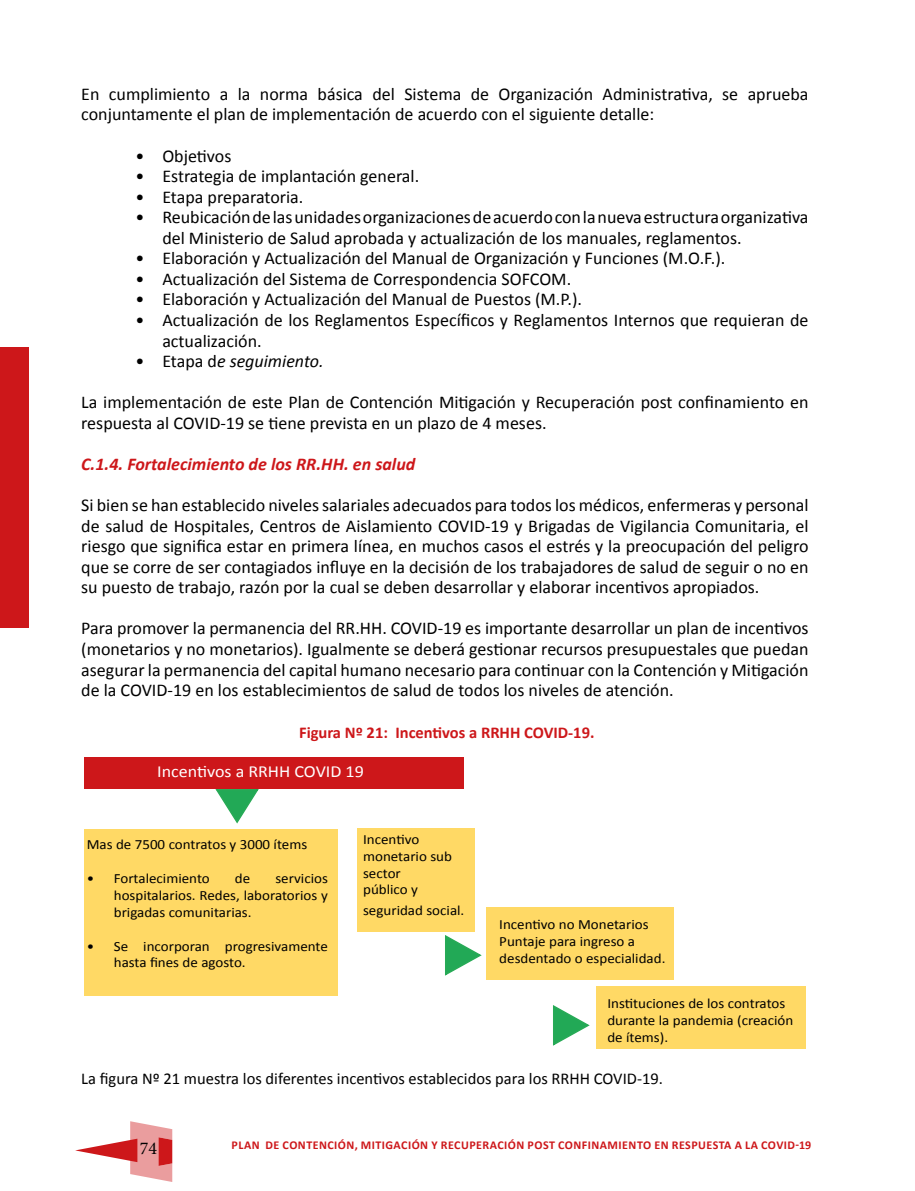
<style>
.page{position:relative;width:915px;height:1191px;background:#fff}
.page>*{position:absolute;margin:0;border:0;box-sizing:border-box;transform-origin:0 0}
.t1{font:18px/20.5px "Calibri";color:#000}
.t2{font:italic 700 18px "Calibri";color:#cd171a}
.t3{font:italic 18px "Calibri";color:#000}
.t4{font:18px "Minion Pro";color:#000}
.t5{font:16.95px "Calibri";color:#fff;scale:1.06 1}
.t6{font:16.5px "Calibri";color:#000}
.t7{font:700 16.5px "Calibri";color:#cd171a}
.t8{font:14.1px/17px "Calibri";color:#000;scale:1.06 1}
.t9{font:700 12px "Calibri";letter-spacing:.04em;color:#cd171a}
.s1{font-style:normal}
</style>
<div class="page">
<svg style="left:75px;top:1121px;width:97px;height:61px"></svg>
<div style="left:0;top:348px;width:29px;height:280px;background:#cd171a"></div>
<div style="left:84px;top:757px;width:379px;height:32px;background:#cd171a"></div>
<div style="left:84px;top:829px;width:253px;height:166px;background:#ffd965"></div>
<svg style="left:215px;top:789px;width:44px;height:35px"></svg>
<div style="left:357px;top:828px;width:117px;height:104px;background:#ffd965"></div>
<div style="left:486px;top:907px;width:188px;height:73px;background:#ffd965"></div>
<div style="left:596px;top:986px;width:209px;height:63px;background:#ffd965"></div>
<svg style="left:445px;top:935px;width:37px;height:41px"></svg>
<svg style="left:553px;top:1005px;width:37px;height:41px"></svg>
<p class="t1" style="left:81px;top:83px;width:728px">En cumplimiento a la norma básica del Sistema de Organización Administrativa, se aprueba conjuntamente el plan de implementación de acuerdo con el siguiente detalle:</p>
<p class="t1" style="left:135px;top:144px;width:98px">• Objetivos</p>
<p class="t1" style="left:135px;top:165px;width:285px">• Estrategia de implantación general.</p>
<p class="t1" style="left:135px;top:185px;width:169px">• Etapa preparatoria.</p>
<p class="t1" style="left:162px;top:206px;width:647px;text-indent:-27px">• Reubicación de las unidades organizaciones de acuerdo con la nueva estructura organizativa del Ministerio de Salud aprobada y actualización de los manuales, reglamentos.</p>
<p class="t1" style="left:135px;top:247px;width:591px">• Elaboración y Actualización del Manual de Organización y Funciones (M.O.F.).</p>
<p class="t1" style="left:135px;top:268px;width:437px">• Actualización del Sistema de Correspondencia SOFCOM.</p>
<p class="t1" style="left:135px;top:288px;width:448px">• Elaboración y Actualización del Manual de Puestos (M.P.).</p>
<p class="t1" style="left:162px;top:309px;width:647px;text-indent:-27px">• Actualización de los Reglamentos Específicos y Reglamentos Internos que requieran de actualización.</p>
<p class="t3" style="left:135px;top:350px;width:190px"><span class="s1">• Etapa d</span>e seguimiento.</p>
<p class="t1" style="left:81px;top:391px;width:728px">La implementación de este Plan de Contención Mitigación y Recuperación post confinamiento en respuesta al COVID-19 se tiene prevista en un plazo de 4 meses.</p>
<p class="t2" style="left:81px;top:453px;width:335px">C.1.4. Fortalecimiento de los RR.HH. en salud</p>
<p class="t1" style="left:81px;top:494px;width:728px;text-align:justify">Si bien se han establecido niveles salariales adecuados para todos los médicos, enfermeras y personal de salud de Hospitales, Centros de Aislamiento COVID-19 y Brigadas de Vigilancia Comunitaria, el riesgo que significa estar en primera línea, en muchos casos el estrés y la preocupación del peligro que se corre de ser contagiados influye en la decisión de los trabajadores de salud de seguir o no en su puesto de trabajo, razón por la cual se deben desarrollar y elaborar incentivos apropiados.</p>
<p class="t1" style="left:81px;top:617px;width:728px;text-align:justify">Para promover la permanencia del RR.HH. COVID-19 es importante desarrollar un plan de incentivos (monetarios y no monetarios). Igualmente se deberá gestionar recursos presupuestales que puedan asegurar la permanencia del capital humano necesario para continuar con la Contención y Mitigación de la COVID-19 en los establecimientos de salud de todos los niveles de atención.</p>
<p class="t7" style="left:299px;top:720px;width:297px">Figura Nº 21: Incentivos a RRHH COVID-19.</p>
<p class="t5" style="left:157px;top:761px;width:196px">Incentivos a RRHH COVID 19</p>
<p class="t8" style="left:87px;top:835px;width:209px">Mas de 7500 contratos y 3000 ítems</p>
<p class="t8" style="left:87px;top:869px;width:117px">• Fortalecimiento</p>
<p class="t8" style="left:235px;top:869px;width:16px">de</p>
<p class="t8" style="left:114px;top:869px;width:203px;text-align:justify;text-indent:161px">servicios hospitalarios. Redes, laboratorios y brigadas comunitarias.</p>
<p class="t8" style="left:114px;top:936px;width:203px;text-indent:-27px">• Se incorporan progresivamente hasta fines de agosto.</p>
<p class="t8" style="left:363px;top:830px;width:85px">Incentivo monetario sub sector<br>público y</p>
<p class="t8" style="left:363px;top:901px;width:97px">seguridad social.</p>
<p class="t8" style="left:499px;top:915px;width:158px">Incentivo no Monetarios<br>Puntaje para ingreso a desdentado o especialidad.</p>
<p class="t8" style="left:607px;top:994px;width:177px">Instituciones de los contratos durante la pandemia (creación de ítems).</p>
<p class="t6" style="left:81px;top:1068px;width:583px">La figura Nº 21 muestra los diferentes incentivos establecidos para los RRHH COVID-19.</p>
<p class="t4" style="left:140px;top:1135px;width:19px">74</p>
<p class="t9" style="left:231px;top:1136px;width:581px">PLAN DE CONTENCIÓN, MITIGACIÓN Y RECUPERACIÓN POST CONFINAMIENTO EN RESPUESTA A LA COVID-19</p>
</div>
